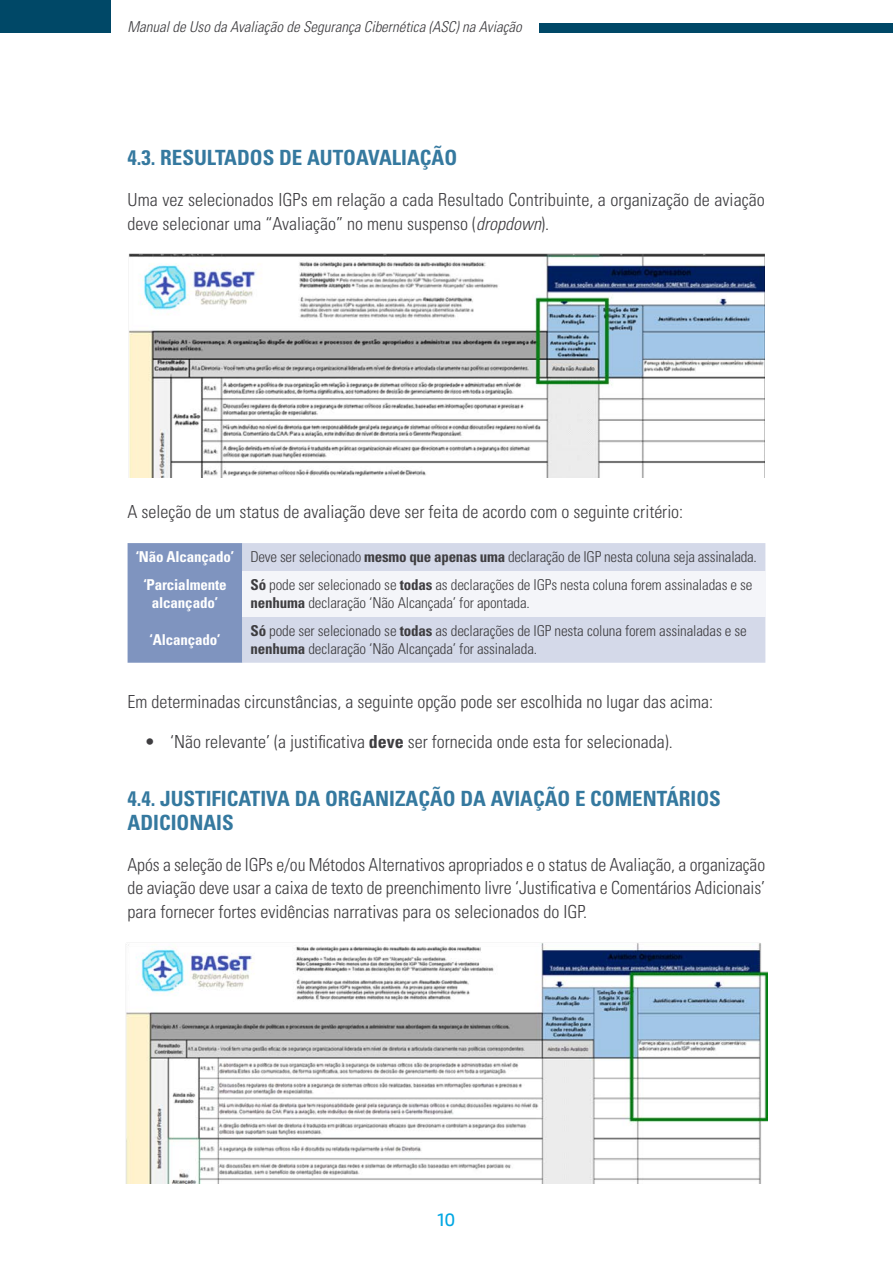
<style>
.page{position:relative;width:893px;height:1263px;background:#fff}
.page>*{position:absolute;margin:0;border:0;box-sizing:border-box;transform-origin:0 0}
.t1{font:700 condensed 21px/23.7px "Univers LT Std";color:#35799f}
.t2{font:300 condensed 18px/23.7px "Univers LT Std";color:#3e3d40}
.t3{font:500 18px "Exo 2";color:#00a7e3}
.t4{font:300 condensed 15px/18px "Univers LT Std";letter-spacing:-.01em;color:#3e3d40}
.t5{font:italic 300 condensed 15px "Univers LT Std";color:#3e3d40}
.t6{font:700 condensed 15px "Univers LT Std";letter-spacing:-.01em;color:#fff}
.s1{font-style:italic}
.s2{font-weight:700;color:#fff}
.s3{font-weight:700}
</style>
<div class="page">
<div style="left:0;top:0;width:111px;height:33px;background:#004867"></div>
<div style="left:539px;top:24px;width:354px;height:9px;background:#004867"></div>
<img style="left:128px;top:253px;width:636px;height:224px">
<div style="left:128px;top:543px;width:114px;height:120px;background:#7f94bf"></div>
<div style="left:242px;top:543px;width:523px;height:120px;background:#d4d9e9"></div>
<div style="left:242px;top:571px;width:523px;height:46px;background:#f4f5f9"></div>
<img style="left:126px;top:943px;width:641px;height:240px">
<p class="t5" style="left:128px;top:18px;width:396px">Manual de Uso da Avaliação de Segurança Cibernética (ASC) na Aviação</p>
<p class="t1" style="left:128px;top:146px;width:331px">4.3. RESULTADOS DE AUTOAVALIAÇÃO</p>
<p class="t2" style="left:128px;top:188px;width:639px">Uma vez selecionados IGPs em relação a cada Resultado Contribuinte, a organização de aviação deve selecionar uma “Avaliação” no menu suspenso (<span class="s1">dropdown</span>).</p>
<p class="t2" style="left:128px;top:499px;width:557px">A seleção de um status de avaliação deve ser feita de acordo com o seguinte critério:</p>
<p class="t4" style="left:143px;top:543px;width:615px;line-height:27.9px;text-indent:-8px"><span class="s2">‘Não Alcançado’</span> Deve ser selecionado <span class="s3">mesmo que apenas uma</span> declaração de IGP nesta coluna seja assinalada. <span class="s2">‘Parcialmente</span></p>
<p class="t6" style="left:152px;top:594px;width:68px">alcançado’</p>
<p class="t4" style="left:250px;top:576px;width:504px"><span class="s3">Só</span> pode ser selecionado se <span class="s3">todas</span> as declarações de IGPs nesta coluna forem assinaladas e se <span class="s3">nenhuma</span> declaração ‘Não Alcançada’ for apontada.</p>
<p class="t6" style="left:149px;top:631px;width:72px">‘Alcançado’</p>
<p class="t4" style="left:250px;top:622px;width:498px"><span class="s3">Só</span> pode ser selecionado se <span class="s3">todas</span> as declarações de IGP nesta coluna forem assinaladas e se <span class="s3">nenhuma</span> declaração ‘Não Alcançada’ for assinalada.</p>
<p class="t2" style="left:128px;top:689px;width:587px">Em determinadas circunstâncias, a seguinte opção pode ser escolhida no lugar das acima:</p>
<p class="t2" style="left:145px;top:730px;width:530px">• ‘Não relevante’ (a justificativa <span class="s3">deve</span> ser fornecida onde esta for selecionada).</p>
<p class="t1" style="left:128px;top:787px;width:595px">4.4. JUSTIFICATIVA DA ORGANIZAÇÃO DA AVIAÇÃO E COMENTÁRIOS<br>ADICIONAIS</p>
<p class="t2" style="left:128px;top:852px;width:639px;text-align:justify">Após a seleção de IGPs e/ou Métodos Alternativos apropriados e o status de Avaliação, a organização de aviação deve usar a caixa de texto de preenchimento livre ‘Justificativa e Comentários Adicionais’ para fornecer fortes evidências narrativas para os selecionados do IGP.</p>
<p class="t3" style="left:437px;top:1209px;width:20px">10</p>
</div>
